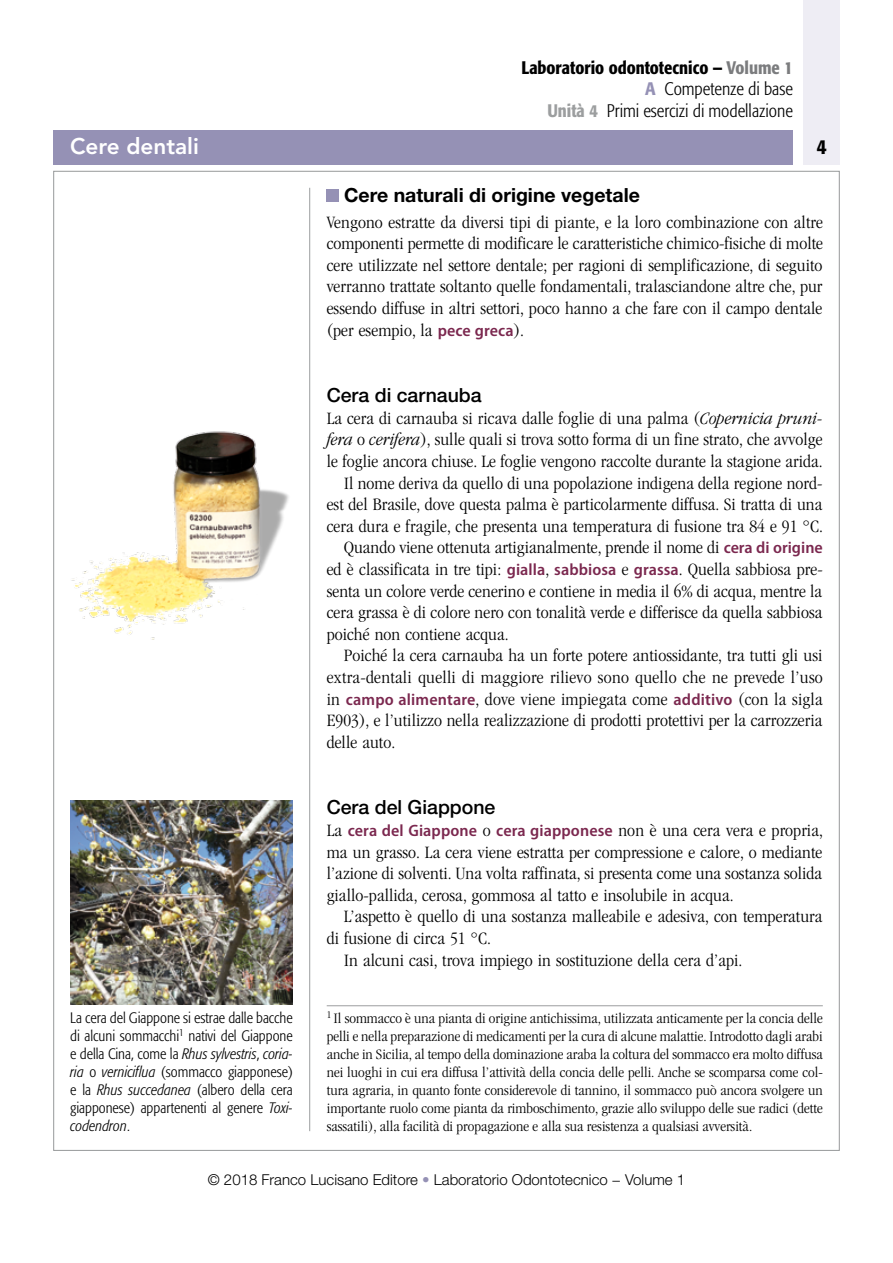
<style>
.page{position:relative;width:893px;height:1263px;background:#fff}
.page>*{position:absolute;margin:0;border:0;box-sizing:border-box;transform-origin:0 0}
.t1{font:800 22.5px "Avenir LT Std";color:#fff}
.t2{font:500 condensed 21px "Formata";color:#000}
.t3{font:700 19.5px "Helvetica Neue LT Std";color:#000}
.t4{font:500 19.5px "Helvetica Neue LT Std";color:#000}
.t5{font:300 condensed 18px/21.6px "ITC Garamond Std";letter-spacing:.005em;color:#000;text-align:justify;scale:1.05 1}
.t6{font:300 condensed 18px/21.6px "Formata";color:#000;text-align:right}
.t7{font:600 semi-condensed 16.5px "Myriad Pro";letter-spacing:.005em;color:#7b284f;scale:1.05 1}
.t8{font:300 condensed 15px/18px "ITC Garamond Std";color:#000;text-align:justify;scale:1.05 1}
.t9{font:300 condensed 15px/18px "Formata";color:#000;text-align:justify}
.t10{font:300 15px "Helvetica Neue LT Std";color:#000}
.s1{font-weight:500}
.s2{font-weight:500;color:#7b7c7e}
.s3{font-weight:500;color:#9591b5}
.s4{font-weight:500;color:#9c9e9f}
.s5{font-family:"Myriad Pro";font-weight:600;font-stretch:semi-condensed;font-size:16.5px;color:#7b284f}
.s6{font-style:italic}
.s7{font-family:"ITC Garamond Std";font-weight:300;font-stretch:condensed;font-size:18px;color:#000}
.s8{color:#9591b5}
</style>
<div class="page">
<div style="left:53px;top:130px;width:740px;height:34px;background:#9591b5"></div>
<div style="left:804px;top:0;width:36px;height:164px;background:#eeedf4"></div>
<hr style="left:309px;top:188px;width:1px;height:943px;background:#9c9e9f">
<div style="left:327px;top:190px;width:12px;height:12px;background:#9591b5"></div>
<hr style="left:327px;top:1005px;width:496px;height:1px;background:#9c9e9f">
<img style="left:71px;top:431px;width:218px;height:209px">
<img style="left:70px;top:800px;width:223px;height:205px">
<p class="t6" style="left:521px;top:57px;width:273px"><span class="s1">Laboratorio odontotecnico −</span> <span class="s2">Volume 1<br></span><span class="s3">A</span> Competenze di base<br><span class="s4">Unità 4</span> Primi esercizi di modellazione</p>
<p class="t1" style="left:70px;top:133px;width:130px">Cere dentali</p>
<p class="t2" style="left:817px;top:133px;width:12px">4</p>
<p class="t3" style="left:344px;top:183px;width:297px">Cere naturali di origine vegetale</p>
<p class="t5" style="left:327px;top:211px;width:474px">Vengono estratte da diversi tipi di piante, e la loro combinazione con altre componenti permette di modificare le caratteristiche chimico-fisiche di molte cere utilizzate nel settore dentale; per ragioni di semplificazione, di seguito verranno trattate soltanto quelle fondamentali, tralasciandone altre che, pur essendo diffuse in altri settori, poco hanno a che fare con il campo dentale (per esempio, la <span class="s5">pece greca</span>).</p>
<p class="t4" style="left:327px;top:384px;width:156px">Cera di carnauba</p>
<p class="t5" style="left:327px;top:407px;width:474px">La cera di carnauba si ricava dalle foglie di una palma (<span class="s6">Copernicia pruni-</span></p>
<p class="t5" style="left:327px;top:429px;width:474px"><span class="s6">fera</span> o <span class="s6">cerifera</span>), sulle quali si trova sotto forma di un fine strato, che avvolge</p>
<p class="t5" style="left:327px;top:451px;width:474px">le foglie ancora chiuse. Le foglie vengono raccolte durante la stagione arida.</p>
<p class="t5" style="left:344px;top:472px;width:457px">Il nome deriva da quello di una popolazione indigena della regione nord-</p>
<p class="t5" style="left:327px;top:494px;width:474px">est del Brasile, dove questa palma è particolarmente diffusa. Si tratta di una</p>
<p class="t5" style="left:327px;top:515px;width:474px">cera dura e fragile, che presenta una temperatura di fusione tra 84 e 91 °C.</p>
<p class="t5" style="left:344px;top:537px;width:458px">Quando viene ottenuta artigianalmente, prende il nome di <span class="s5">cera di origine</span></p>
<p class="t5" style="left:327px;top:559px;width:474px">ed è classificata in tre tipi: <span class="s5">gialla</span>, <span class="s5">sabbiosa</span> e <span class="s5">grassa</span>. Quella sabbiosa pre-</p>
<p class="t5" style="left:327px;top:580px;width:473px">senta un colore verde cenerino e contiene in media il 6% di acqua, mentre la</p>
<p class="t5" style="left:327px;top:602px;width:474px">cera grassa è di colore nero con tonalità verde e differisce da quella sabbiosa</p>
<p class="t5" style="left:327px;top:623px;width:175px">poiché non contiene acqua.</p>
<p class="t5" style="left:344px;top:645px;width:457px">Poiché la cera carnauba ha un forte potere antiossidante, tra tutti gli usi</p>
<p class="t5" style="left:327px;top:667px;width:474px">extra-dentali quelli di maggiore rilievo sono quello che ne prevede l’uso</p>
<p class="t5" style="left:327px;top:688px;width:474px">in <span class="s5">campo alimentare</span>, dove viene impiegata come <span class="s5">additivo</span> (con la sigla</p>
<p class="t5" style="left:327px;top:710px;width:474px">E903), e l’utilizzo nella realizzazione di prodotti protettivi per la carrozzeria</p>
<p class="t5" style="left:327px;top:731px;width:67px">delle auto.</p>
<p class="t9" style="left:70px;top:1009px;width:224px">La cera del Giappone si estrae dalle bacche di alcuni sommacchi<sup>1</sup> nativi del Giappone e della Cina, come la <span class="s6">Rhus sylvestris</span>, <span class="s6">coria&shy;ria</span> o <span class="s6">verniciflua</span> (sommacco giapponese) e la <span class="s6">Rhus succedanea</span> (albero della cera giapponese) appartenenti al genere <span class="s6">Toxi&shy;codendron</span>.</p>
<p class="t4" style="left:327px;top:796px;width:170px">Cera del Giappone</p>
<p class="t7" style="left:327px;top:821px;width:474px"><span class="s7">La</span> cera del Giappone <span class="s7">o</span> cera giapponese <span class="s7">non è una cera vera e propria,</span></p>
<p class="t5" style="left:327px;top:841px;width:474px">ma un grasso. La cera viene estratta per compressione e calore, o mediante l’azione di solventi. Una volta raffinata, si presenta come una sostanza solida giallo-pallida, cerosa, gommosa al tatto e insolubile in acqua.</p>
<p class="t5" style="left:344px;top:906px;width:457px">L’aspetto è quello di una sostanza malleabile e adesiva, con temperatura</p>
<p class="t5" style="left:327px;top:928px;width:158px">di fusione di circa 51 °C.</p>
<p class="t5" style="left:344px;top:949px;width:381px">In alcuni casi, trova impiego in sostituzione della cera d’api.</p>
<p class="t8" style="left:327px;top:1009px;width:474px"><sup>1</sup> Il sommacco è una pianta di origine antichissima, utilizzata anticamente per la concia delle pelli e nella preparazione di medicamenti per la cura di alcune malattie. Introdotto dagli arabi anche in Sicilia, al tempo della dominazione araba la coltura del sommacco era molto diffusa nei luoghi in cui era diffusa l’attività della concia delle pelli. Anche se scomparsa come col&shy;tura agraria, in quanto fonte considerevole di tannino, il sommacco può ancora svolgere un importante ruolo come pianta da rimboschimento, grazie allo sviluppo delle sue radici (dette sassatili), alla facilità di propagazione e alla sua resistenza a qualsiasi avversità.</p>
<p class="t10" style="left:208px;top:1170px;width:479px">© 2018 Franco Lucisano Editore <span class="s8">•</span> Laboratorio Odontotecnico − Volume 1</p>
</div>
